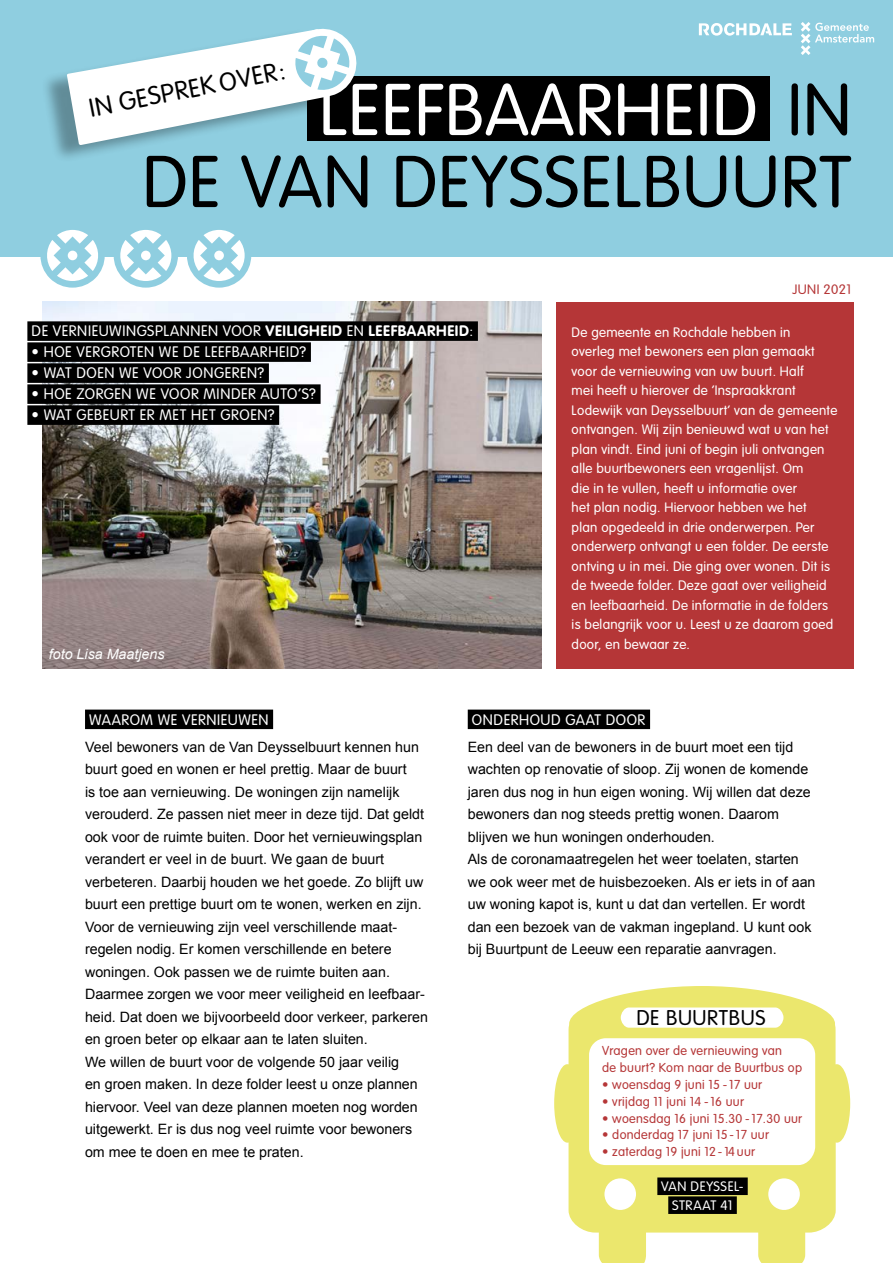
<style>
.page{position:relative;width:893px;height:1263px;background:#fff}
.page>*{position:absolute;margin:0;border:0;box-sizing:border-box;transform-origin:0 0}
.t1{font:300 72px/72px "VAG Rounded";letter-spacing:.015em;color:#000;text-align:right}
.t2{font:300 25.5px "VAG Rounded";color:#000}
.t3{font:300 21px "VAG Rounded";letter-spacing:.03em;color:#000}
.t4{font:300 15px "VAG Rounded";letter-spacing:.04em;color:#fff}
.t5{font:14.25px/22.5px "Arial";color:#000}
.t6{font:italic 14.25px "Arial";color:#fff}
.t7{font:300 13.5px/19.5px "VAG Rounded";letter-spacing:.02em;color:#fff}
.t8{font:300 13.5px/18.9px "VAG Rounded";letter-spacing:.04em;color:#fff;text-align:center}
.t9{font:300 13.5px "VAG Rounded";letter-spacing:.03em;color:#b53637}
.t10{font:300 12.75px/16.8px "VAG Rounded";letter-spacing:.02em;color:#b53637}
.s1{color:#fff}
.s2{font-weight:700}
</style>
<div class="page">
<img style="left:43px;top:302px;width:499px;height:367px">
<div style="left:0;top:0;width:893px;height:256px;background:#8fcee0"></div>
<div style="left:307px;top:76px;width:463px;height:65px;background:#000"></div>
<div style="left:556px;top:302px;width:297px;height:367px;background:#b53637"></div>
<svg style="left:41px;top:230px;width:137px;height:58px"></svg>
<svg style="left:184px;top:230px;width:67px;height:58px"></svg>
<svg style="left:699px;top:23px;width:93px;height:13px"></svg>
<svg style="left:801px;top:22px;width:73px;height:33px"></svg>
<div style="left:85px;top:710px;width:188px;height:19px;background:#000"></div>
<div style="left:468px;top:710px;width:182px;height:19px;background:#000"></div>
<div style="left:27px;top:321px;width:451px;height:20px;background:#000"></div>
<div style="left:27px;top:342px;width:284px;height:20px;background:#000"></div>
<div style="left:27px;top:363px;width:242px;height:20px;background:#000"></div>
<div style="left:27px;top:384px;width:294px;height:20px;background:#000"></div>
<div style="left:27px;top:405px;width:252px;height:20px;background:#000"></div>
<div style="left:41px;top:28px;width:282px;height:135px;background:#000;opacity:.32"></div>
<svg style="left:67px;top:28px;width:290px;height:117px"></svg>
<svg style="left:554px;top:986px;width:296px;height:277px"></svg>
<div style="left:657px;top:1177px;width:91px;height:18px;background:#000"></div>
<div style="left:668px;top:1196px;width:69px;height:18px;background:#000"></div>
<h2 class="t2" style="left:87px;top:94px;width:201px;rotate:-11deg">IN GESPREK OVER :</h2>
<h1 class="t1" style="left:142px;top:74px;width:711px"><span class="s1">LEEFBAARHEID</span> IN<br>DE VAN DEYSSELBUURT</h1>
<p class="t4" style="left:32px;top:322px;width:443px">DE VERNIEUWINGSPLANNEN VOOR <span class="s2">VEILIGHEID</span> EN <span class="s2">LEEFBAARHEID</span>:</p>
<p class="t4" style="left:32px;top:343px;width:276px">• HOE VERGROTEN WE DE LEEFBAARHEID?</p>
<p class="t4" style="left:32px;top:364px;width:234px">• WAT DOEN WE VOOR JONGEREN?</p>
<p class="t4" style="left:32px;top:385px;width:286px">• HOE ZORGEN WE VOOR MINDER AUTO’S?</p>
<p class="t4" style="left:32px;top:406px;width:244px">• WAT GEBEURT ER MET HET GROEN?</p>
<p class="t6" style="left:49px;top:645px;width:117px">foto Lisa Maatjens</p>
<p class="t9" style="left:792px;top:281px;width:60px">JUNI 2021</p>
<p class="t7" style="left:572px;top:322px;width:267px">De gemeente en Rochdale hebben in<br>overleg met bewoners een plan gemaakt voor de vernieuwing van uw buurt. Half<br>mei heeft u hierover de ‘Inspraakkrant Lodewijk van Deysselbuurt’ van de gemeente ontvangen. Wij zijn benieuwd wat u van het plan vindt. Eind juni of begin juli ontvangen alle buurtbewoners een vragenlijst. Om<br>die in te vullen, heeft u informatie over<br>het plan nodig. Hiervoor hebben we het<br>plan opgedeeld in drie onderwerpen. Per onderwerp ontvangt u een folder. De eerste ontving u in mei. Die ging over wonen. Dit is de tweede folder. Deze gaat over veiligheid en leefbaarheid. De informatie in de folders is belangrijk voor u. Leest u ze daarom goed door, en bewaar ze.</p>
<p class="t4" style="left:89px;top:711px;width:181px">WAAROM WE VERNIEUWEN</p>
<p class="t5" style="left:85px;top:735px;width:344px">Veel bewoners van de Van Deysselbuurt kennen hun buurt goed en wonen er heel prettig. Maar de buurt<br>is toe aan vernieuwing. De woningen zijn namelijk verouderd. Ze passen niet meer in deze tijd. Dat geldt ook voor de ruimte buiten. Door het vernieuwingsplan verandert er veel in de buurt. We gaan de buurt verbeteren. Daarbij houden we het goede. Zo blijft uw buurt een prettige buurt om te wonen, werken en zijn.<br>Voor de vernieuwing zijn veel verschillende maat&shy;regelen nodig. Er komen verschillende en betere woningen. Ook passen we de ruimte buiten aan.<br>Daarmee zorgen we voor meer veiligheid en leefbaar&shy;heid. Dat doen we bijvoorbeeld door verkeer, parkeren en groen beter op elkaar aan te laten sluiten.<br>We willen de buurt voor de volgende 50 jaar veilig<br>en groen maken. In deze folder leest u onze plannen hiervoor. Veel van deze plannen moeten nog worden uitgewerkt. Er is dus nog veel ruimte voor bewoners om mee te doen en mee te praten.</p>
<p class="t4" style="left:472px;top:711px;width:175px">ONDERHOUD GAAT DOOR</p>
<p class="t5" style="left:468px;top:735px;width:349px">Een deel van de bewoners in de buurt moet een tijd wachten op renovatie of sloop. Zij wonen de komende jaren dus nog in hun eigen woning. Wij willen dat deze bewoners dan nog steeds prettig wonen. Daarom blijven we hun woningen onderhouden.<br>Als de coronamaatregelen het weer toelaten, starten we ook weer met de huisbezoeken. Als er iets in of aan uw woning kapot is, kunt u dat dan vertellen. Er wordt dan een bezoek van de vakman ingepland. U kunt ook bij Buurtpunt de Leeuw een reparatie aanvragen.</p>
<h3 class="t3" style="left:636px;top:1005px;width:131px">DE BUURTBUS</h3>
<p class="t10" style="left:602px;top:1042px;width:201px">Vragen over de vernieuwing van<br>de buurt? Kom naar de Buurtbus op</p>
<p class="t10" style="left:602px;top:1076px;width:162px">• woensdag 9 juni 15 - 17 uur</p>
<p class="t10" style="left:602px;top:1093px;width:143px">• vrijdag 11 juni 14 - 16 uur</p>
<p class="t10" style="left:602px;top:1110px;width:202px">• woensdag 16 juni 15.30 - 17.30 uur</p>
<p class="t10" style="left:602px;top:1126px;width:168px">• donderdag 17 juni 15 - 17 uur</p>
<p class="t10" style="left:602px;top:1143px;width:154px">• zaterdag 19 juni 12 - 14 uur</p>
<p class="t8" style="left:661px;top:1177px;width:84px">VAN DEYSSEL-<br>STRAAT 41</p>
</div>
